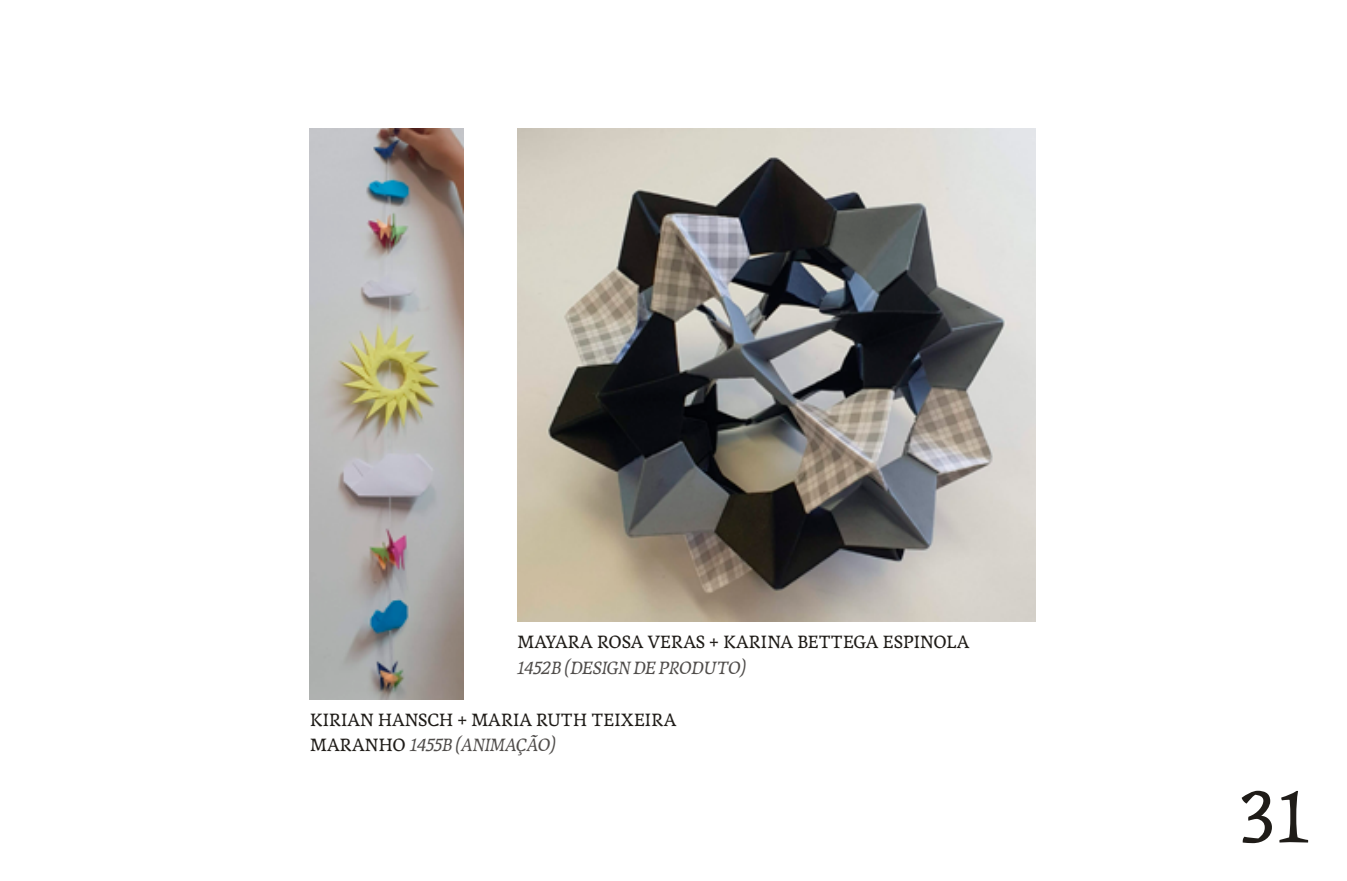
<style>
.page{position:relative;width:1347px;height:881px;background:#fff}
.page>*{position:absolute;margin:0;border:0;box-sizing:border-box;transform-origin:0 0}
.t1{font:85.75px "Leluja Original";color:#1f1c18}
.t2{font:21px/25.9px "Leluja Original";letter-spacing:.01em;color:#1f1c18}
.t3{font:italic 21px "Leluja Original";color:#4f4c4a}
.s1{font-style:italic;color:#4f4c4a}
</style>
<div class="page">
<img style="left:517px;top:129px;width:518px;height:493px">
<img style="left:309px;top:129px;width:154px;height:570px">
<p class="t2" style="left:517px;top:628px;width:454px">MAYARA ROSA VERAS + KARINA BETTEGA ESPINOLA</p>
<p class="t3" style="left:517px;top:654px;width:230px">1452B (DESIGN DE PRODUTO)</p>
<p class="t2" style="left:310px;top:705px;width:368px">KIRIAN HANSCH + MARIA RUTH TEIXEIRA<br>MARANHO <span class="s1">1455B (ANIMAÇÃO)</span></p>
<h1 class="t1" style="left:1239px;top:763px;width:70px">31</h1>
</div>
